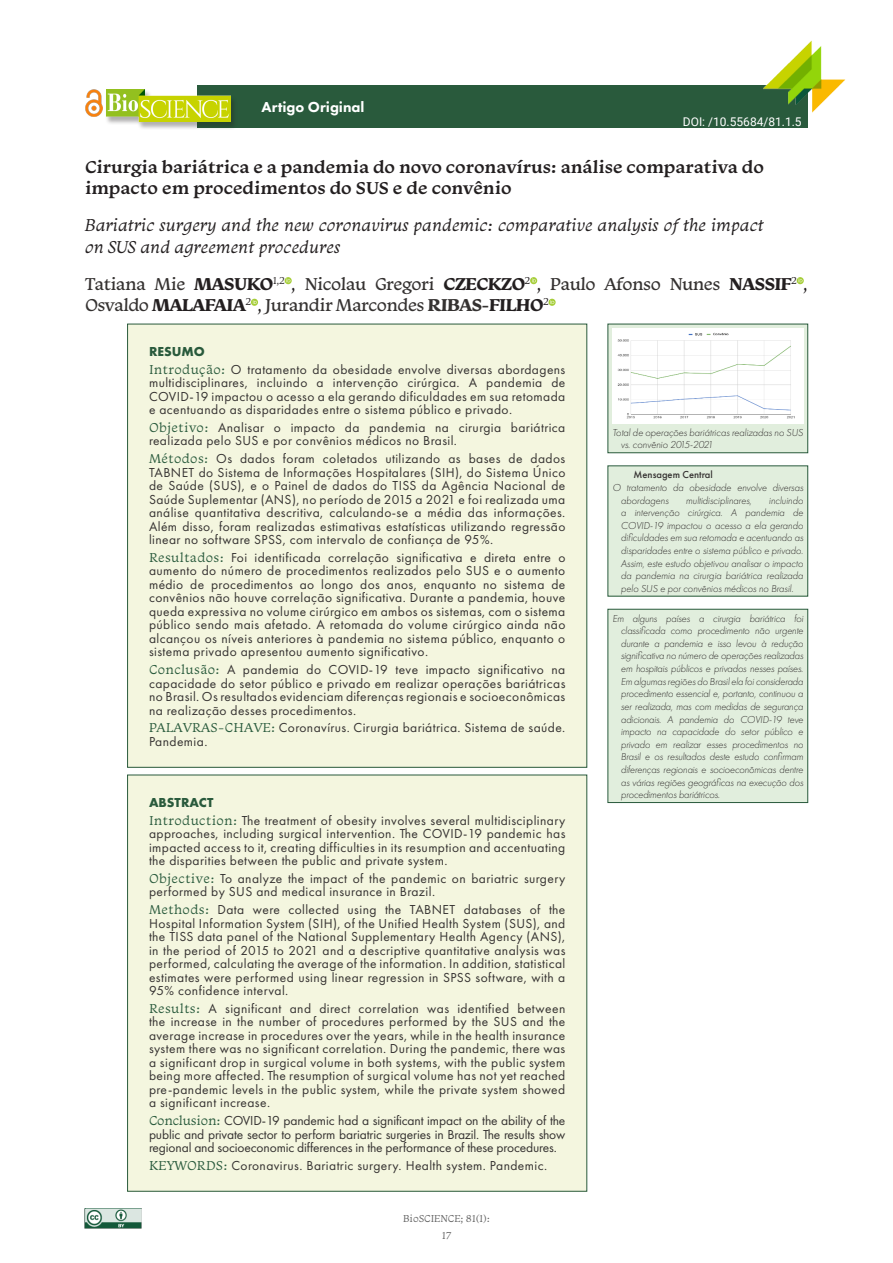
<style>
.page{position:relative;width:893px;height:1263px;background:#fff}
.page>*{position:absolute;margin:0;border:0;box-sizing:border-box;transform-origin:0 0}
.Autores{font:18px/21.6px "Monarcha";letter-spacing:-.03em;color:#353231}
.TITULO{font:600 18px/21.6px "Monarcha";color:#231f20}
.Titulo_Ingl{font:italic 18px/21.6px "Monarcha";color:#231f20}
.t1{font:800 15px "Futura PT";color:#fff}
.Resumo{font:13.5px/13.5px "Futura PT";letter-spacing:.03em;color:#353231;text-align:justify}
.Resumo-2{font:700 13.5px "Futura PT";color:#295a3c}
.Link_DOI{font:12px "Roboto";color:#fff}
.Subitens{font:italic 300 10.5px/12.6px "Futura PT";letter-spacing:-.01em;color:#353231}
.t2{font:10.5px/17px "Monarcha";color:#646464;text-align:center}
.TITULO_Afiliação{font:500 10.5px "Futura PT";color:#353231}
.s1{font-weight:700;color:#231f20}
.s2{color:#231f20}
.s3{font-weight:700}
.s4{font-family:"Monarcha";color:#295a3c}
</style>
<div class="page">
<div style="left:198px;top:85px;width:610px;height:43px;background:#295a3c"></div>
<img style="left:764px;top:40px;width:81px;height:73px">
<div style="left:105px;top:90px;width:133px;height:41px;background:#231f20;opacity:.35"></div>
<img style="left:106px;top:90px;width:124px;height:32px">
<svg style="left:285px;top:277px;width:7px;height:7px"></svg>
<svg style="left:287px;top:278px;width:3px;height:4px"></svg>
<svg style="left:530px;top:277px;width:7px;height:7px"></svg>
<svg style="left:532px;top:278px;width:4px;height:4px"></svg>
<svg style="left:797px;top:277px;width:7px;height:7px"></svg>
<svg style="left:799px;top:278px;width:3px;height:4px"></svg>
<div style="left:251px;top:299px;width:7px;height:7px;background:#a6ce39;border-radius:50%"></div>
<svg style="left:253px;top:300px;width:4px;height:4px"></svg>
<svg style="left:548px;top:299px;width:8px;height:7px"></svg>
<svg style="left:550px;top:300px;width:4px;height:4px"></svg>
<div style="left:128px;top:324px;width:459px;height:443px;background:#f4f6df"></div>
<div style="left:128px;top:775px;width:459px;height:416px;background:#f4f6df"></div>
<img style="left:85px;top:90px;width:17px;height:27px">
<img style="left:85px;top:1208px;width:57px;height:21px">
<div style="left:608px;top:324px;width:200px;height:129px;background:#e1eedd"></div>
<img style="left:612px;top:328px;width:191px;height:95px">
<div style="left:608px;top:324px;width:200px;height:129px;border:1px solid #295a3c"></div>
<div style="left:608px;top:466px;width:200px;height:130px;background:#e1eedd"></div>
<div style="left:608px;top:609px;width:200px;height:193px;background:#e1eedd"></div>
<div style="left:608px;top:609px;width:200px;height:194px;border:1px solid #295a3c"></div>
<p class="t1" style="left:262px;top:98px;width:104px">Artigo Original</p>
<p class="Link_DOI" style="left:683px;top:114px;width:120px">DOI: /10.55684/81.1.5</p>
<p class="TITULO" style="left:85px;top:155px;width:680px">Cirurgia bariátrica e a pandemia do novo coronavírus: análise comparativa do impacto em procedimentos do SUS e de convênio</p>
<p class="Titulo_Ingl" style="left:85px;top:214px;width:680px">Bariatric surgery and the new coronavirus pandemic: comparative analysis of the impact on SUS and agreement procedures</p>
<p class="Autores" style="left:85px;top:272px;width:724px">Tatiana Mie <span class="s1">MASUKO</span><sup>1</sup><sup>,2</sup> <span class="s2">,</span> Nicolau Gregori <span class="s1">CZECKZO</span><sup>2</sup> <span class="s2">,</span> Paulo Afonso Nunes <span class="s1">NASSIF</span><sup>2</sup> <span class="s2">,<br></span>Osvaldo <span class="s1">MALAFAIA</span><sup>2</sup> <span class="s2">,</span> Jurandir Marcondes <span class="s3">RIBAS-</span><span class="s1">FILHO</span><sup>2</sup></p>
<p class="Resumo-2" style="left:149px;top:343px;width:57px">RESUMO</p>
<p class="Resumo" style="left:149px;top:362px;width:418px"><span class="s4">Introdução:</span> O tratamento da obesidade envolve diversas abordagens multidisciplinares, incluindo a intervenção cirúrgica. A pandemia de COVID-19 impactou o acesso a ela gerando dificuldades em sua retomada e acentuando as disparidades entre o sistema público e privado.</p>
<p class="Resumo" style="left:149px;top:420px;width:418px"><span class="s4">Objetivo:</span> Analisar o impacto da pandemia na cirurgia bariátrica realizada pelo SUS e por convênios médicos no Brasil.</p>
<p class="Resumo" style="left:149px;top:452px;width:418px"><span class="s4">Métodos:</span> Os dados foram coletados utilizando as bases de dados TABNET do Sistema de Informações Hospitalares (SIH), do Sistema Único de Saúde (SUS), e o Painel de dados do TISS da Agência Nacional de Saúde Suplementar (ANS), no período de 2015 a 2021 e foi realizada uma análise quantitativa descritiva, calculando-se a média das informações.<br>Além disso, foram realizadas estimativas estatísticas utilizando regressão linear no software SPSS, com intervalo de confiança de 95%.</p>
<p class="Resumo" style="left:149px;top:550px;width:418px"><span class="s4">Resultados:</span> Foi identificada correlação significativa e direta entre o aumento do número de procedimentos realizados pelo SUS e o aumento médio de procedimentos ao longo dos anos, enquanto no sistema de convênios não houve correlação significativa. Durante a pandemia, houve queda expressiva no volume cirúrgico em ambos os sistemas, com o sistema público sendo mais afetado. A retomada do volume cirúrgico ainda não alcançou os níveis anteriores à pandemia no sistema público, enquanto o sistema privado apresentou aumento significativo.</p>
<p class="Resumo" style="left:149px;top:663px;width:418px"><span class="s4">Conclusão:</span> A pandemia do COVID-19 teve impacto significativo na capacidade do setor público e privado em realizar operações bariátricas no Brasil. Os resultados evidenciam diferenças regionais e socioeconômicas na realização desses procedimentos.</p>
<p class="Resumo" style="left:149px;top:721px;width:418px"><span class="s4">PALAVRAS-CHAVE:</span> Coronavírus. Cirurgia bariátrica. Sistema de saúde.<br>Pandemia.</p>
<p class="Subitens" style="left:621px;top:426px;width:184px;text-indent:-9px">Total de operações bariátricas realizadas no SUS vs. convênio 2015-2021</p>
<p class="TITULO_Afiliação" style="left:634px;top:468px;width:81px">Mensagem Central</p>
<p class="Subitens" style="left:621px;top:481px;width:184px;text-indent:-9px">O tratamento da obesidade envolve diversas abordagens</p>
<p class="Subitens" style="left:621px;top:494px;width:184px;text-align:justify;text-indent:148px">incluindo a intervenção cirúrgica. A pandemia de COVID-19 impactou o acesso a ela gerando dificuldades em sua retomada e acentuando as disparidades entre o sistema público e privado.<br>Assim, este estudo objetivou analisar o impacto da pandemia na cirurgia bariátrica realizada pelo SUS e por convênios médicos no Brasil.</p>
<p class="Subitens" style="left:621px;top:612px;width:184px;text-align:justify;text-indent:-9px">Em alguns países a cirurgia bariátrica foi classificada como procedimento não urgente durante a pandemia e isso levou à redução significativa no número de operações realizadas em hospitais públicos e privados nesses países.<br>Em algumas regiões do Brasil ela foi considerada procedimento essencial e, portanto, continuou a ser realizada, mas com medidas de segurança adicionais. A pandemia do COVID-19 teve impacto na capacidade do setor público e privado em realizar esses procedimentos no Brasil e os resultados deste estudo confirmam diferenças regionais e socioeconômicas dentre as várias regiões geográficas na execução dos procedimentos bariátricos.</p>
<p class="Subitens" style="left:686px;top:494px;width:67px">multidisciplinares,</p>
<p class="Resumo-2" style="left:149px;top:793px;width:66px">ABSTRACT</p>
<p class="Resumo" style="left:149px;top:813px;width:418px"><span class="s4">Introduction:</span> The treatment of obesity involves several multidisciplinary approaches, including surgical intervention. The COVID-19 pandemic has impacted access to it, creating difficulties in its resumption and accentuating the disparities between the public and private system.</p>
<p class="Resumo" style="left:149px;top:871px;width:418px"><span class="s4">Objective:</span> To analyze the impact of the pandemic on bariatric surgery performed by SUS and medical insurance in Brazil.</p>
<p class="Resumo" style="left:149px;top:903px;width:418px"><span class="s4">Methods:</span> Data were collected using the TABNET databases of the Hospital Information System (SIH), of the Unified Health System (SUS), and the TISS data panel of the National Supplementary Health Agency (ANS), in the period of 2015 to 2021 and a descriptive quantitative analysis was performed, calculating the average of the information. In addition, statistical estimates were performed using linear regression in SPSS software, with a 95% confidence interval.</p>
<p class="Resumo" style="left:149px;top:1001px;width:418px"><span class="s4">Results:</span> A significant and direct correlation was identified between the increase in the number of procedures performed by the SUS and the average increase in procedures over the years, while in the health insurance system there was no significant correlation. During the pandemic, there was a significant drop in surgical volume in both systems, with the public system being more affected. The resumption of surgical volume has not yet reached pre-pandemic levels in the public system, while the private system showed a significant increase.</p>
<p class="Resumo" style="left:149px;top:1114px;width:418px"><span class="s4">Conclusion:</span> COVID-19 pandemic had a significant impact on the ability of the public and private sector to perform bariatric surgeries in Brazil. The results show regional and socioeconomic differences in the performance of these procedures.</p>
<p class="Resumo" style="left:149px;top:1158px;width:400px"><span class="s4">KEYWORDS:</span> Coronavirus. Bariatric surgery. Health system. Pandemic.</p>
<p class="t2" style="left:403px;top:1210px;width:88px">BioSCIENCE; 81(1):<br>17</p>
</div>
